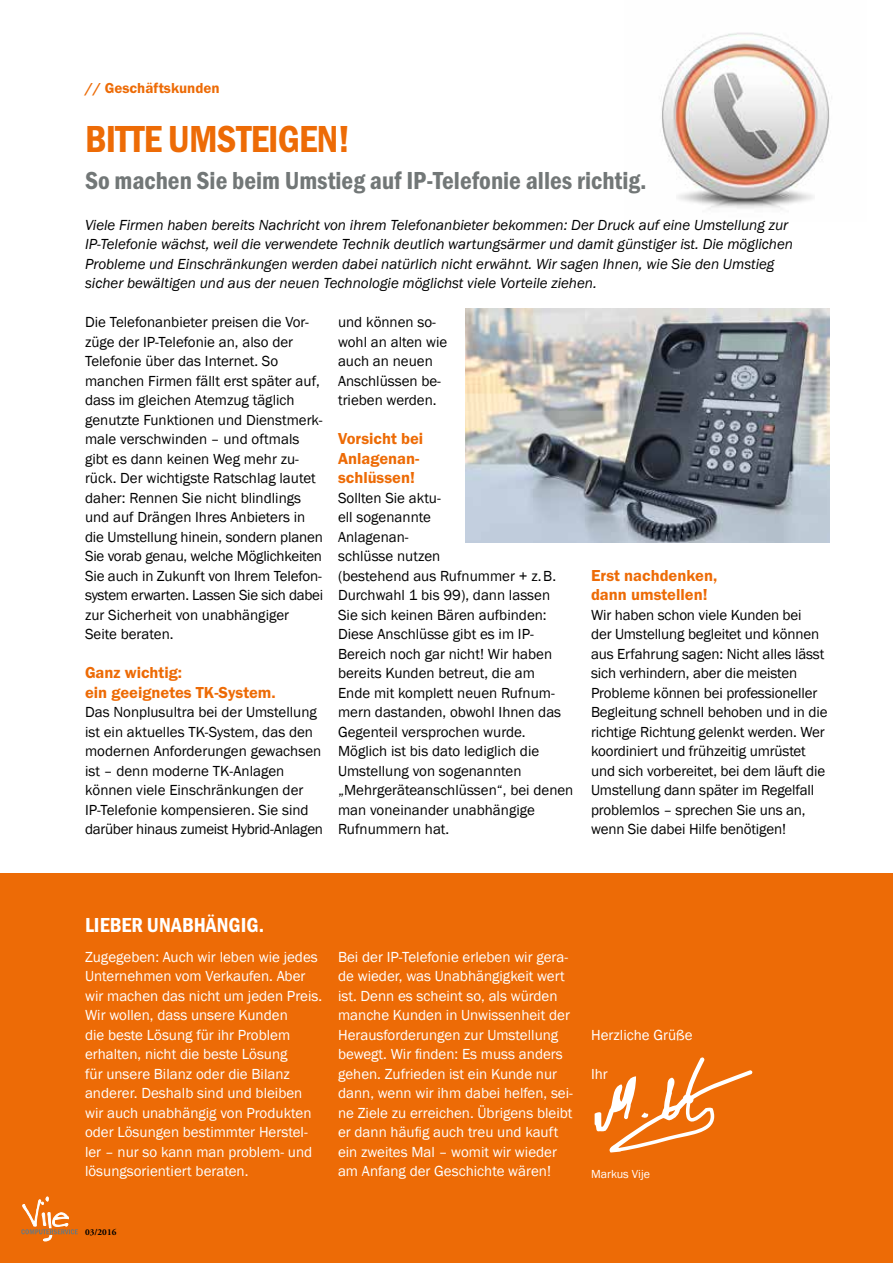
<style>
.page{position:relative;width:893px;height:1263px;background:#fff}
.page>*{position:absolute;margin:0;border:0;box-sizing:border-box;transform-origin:0 0}
.t1{font:39px "Franklin Gothic URW Con Dem";letter-spacing:-.02em;color:#ed6b06}
.t2{font:25.5px "Franklin Gothic URW Con Dem";color:#727777}
.t3{font:21px "Franklin Gothic URW Con Dem";color:#fff}
.t4{font:16.5px/19.5px "Franklin Gothic URW Dem";color:#ed6b06}
.t5{font:15px/19.5px "Franklin Gothic";color:#000}
.t6{font:15px/19.5px "Franklin Gothic";color:#fff}
.t7{font:italic 15px/19.5px "Franklin Gothic";color:#000}
.t8{font:15px "Franklin Gothic URW Dem";color:#ed6b06}
.t9{font:12px "Franklin Gothic";color:#fff}
.t10{font:700 9px "Adobe Garamond Pro";color:#000}
</style>
<div class="page">
<img style="left:661px;top:32px;width:171px;height:178px">
<div style="left:0;top:873px;width:893px;height:390px;background:#ed6b06"></div>
<svg style="left:594px;top:1057px;width:159px;height:95px"></svg>
<svg style="left:21px;top:1196px;width:57px;height:46px"></svg>
<img style="left:466px;top:309px;width:363px;height:234px">
<p class="t8" style="left:85px;top:79px;width:136px">// Geschäftskunden</p>
<h1 class="t1" style="left:85px;top:115px;width:267px">BITTE UMSTEIGEN!</h1>
<h2 class="t2" style="left:85px;top:165px;width:563px">So machen Sie beim Umstieg auf IP-Telefonie alles richtig.</h2>
<p class="t7" style="left:85px;top:215px;width:709px">Viele Firmen haben bereits Nachricht von ihrem Telefonanbieter bekommen: Der Druck auf eine Umstellung zur IP-Telefonie wächst, weil die verwendete Technik deutlich wartungsärmer und damit günstiger ist. Die möglichen Probleme und Einschränkungen werden dabei natürlich nicht erwähnt. Wir sagen Ihnen, wie Sie den Umstieg sicher bewältigen und aus der neuen Technologie möglichst viele Vorteile ziehen.</p>
<p class="t5" style="left:85px;top:313px;width:240px">Die Telefonanbieter preisen die Vor&shy;züge der IP-Telefonie an, also der Telefonie über das Internet. So manchen Firmen fällt erst später auf, dass im gleichen Atemzug täglich genutzte Funktionen und Dienstmerk&shy;male verschwinden – und oftmals gibt es dann keinen Weg mehr zu&shy;rück. Der wichtigste Ratschlag lautet daher: Rennen Sie nicht blindlings und auf Drängen Ihres Anbieters in die Umstellung hinein, sondern planen Sie vorab genau, welche Möglichkeiten Sie auch in Zukunft von Ihrem Telefon&shy;system erwarten. Lassen Sie sich dabei zur Sicherheit von unabhängiger Seite beraten.</p>
<p class="t4" style="left:85px;top:663px;width:192px">Ganz wichtig:<br>ein geeignetes TK-System.</p>
<p class="t5" style="left:85px;top:703px;width:239px">Das Nonplusultra bei der Umstellung ist ein aktuelles TK-System, das den modernen Anforderungen gewachsen ist – denn moderne TK-Anlagen können viele Einschränkungen der IP-Telefonie kompensieren. Sie sind darüber hinaus zumeist Hybrid-Anlagen</p>
<p class="t5" style="left:338px;top:313px;width:111px">und können so&shy;wohl an alten wie auch an neuen<br>Anschlüssen be&shy;trieben werden.</p>
<p class="t4" style="left:338px;top:429px;width:87px">Vorsicht bei<br>Anlagenan&shy;schlüssen!</p>
<p class="t5" style="left:338px;top:488px;width:237px">Sollten Sie aktu-<br>ell sogenannte<br>Anlagenan-<br>schlüsse nutzen<br>(bestehend aus Rufnummer + z.B.<br>Durchwahl 1 bis 99), dann lassen<br>Sie sich keinen Bären aufbinden:<br>Diese Anschlüsse gibt es im IP-<br>Bereich noch gar nicht! Wir haben bereits Kunden betreut, die am<br>Ende mit komplett neuen Rufnum&shy;mern dastanden, obwohl Ihnen das<br>Gegenteil versprochen wurde.<br>Möglich ist bis dato lediglich die<br>Umstellung von sogenannten „Mehrgeräteanschlüssen“, bei denen man voneinander unabhängige<br>Rufnummern hat.</p>
<p class="t4" style="left:591px;top:566px;width:128px">Erst nachdenken, dann umstellen!</p>
<p class="t5" style="left:591px;top:605px;width:238px">Wir haben schon viele Kunden bei<br>der Umstellung begleitet und können aus Erfahrung sagen: Nicht alles lässt sich verhindern, aber die meisten Probleme können bei professioneller Begleitung schnell behoben und in die richtige Richtung gelenkt werden. Wer koordiniert und frühzeitig umrüstet und sich vorbereitet, bei dem läuft die Umstellung dann später im Regelfall problemlos – sprechen Sie uns an, wenn Sie dabei Hilfe benötigen!</p>
<h3 class="t3" style="left:85px;top:912px;width:180px">LIEBER UNABHÄNGIG.</h3>
<p class="t6" style="left:85px;top:947px;width:239px">Zugegeben: Auch wir leben wie jedes Unternehmen vom Verkaufen. Aber wir machen das nicht um jeden Preis.<br>Wir wollen, dass unsere Kunden<br>die beste Lösung für ihr Problem erhalten, nicht die beste Lösung<br>für unsere Bilanz oder die Bilanz anderer. Deshalb sind und bleiben wir auch unabhängig von Produkten oder Lösungen bestimmter Herstel&shy;ler – nur so kann man problem- und lösungsorientiert beraten.</p>
<p class="t6" style="left:338px;top:947px;width:236px">Bei der IP-Telefonie erleben wir gera&shy;de wieder, was Unabhängigkeit wert ist. Denn es scheint so, als würden manche Kunden in Unwissenheit der Herausforderungen zur Umstellung bewegt. Wir finden: Es muss anders gehen. Zufrieden ist ein Kunde nur dann, wenn wir ihm dabei helfen, sei&shy;ne Ziele zu erreichen. Übrigens bleibt er dann häufig auch treu und kauft ein zweites Mal – womit wir wieder am Anfang der Geschichte wären!</p>
<p class="t6" style="left:591px;top:1025px;width:103px">Herzliche Grüße</p>
<p class="t6" style="left:591px;top:1064px;width:18px">Ihr</p>
<p class="t9" style="left:591px;top:1166px;width:60px">Markus Vije</p>
<p class="t10" style="left:85px;top:1226px;width:33px">03/2016</p>
</div>
